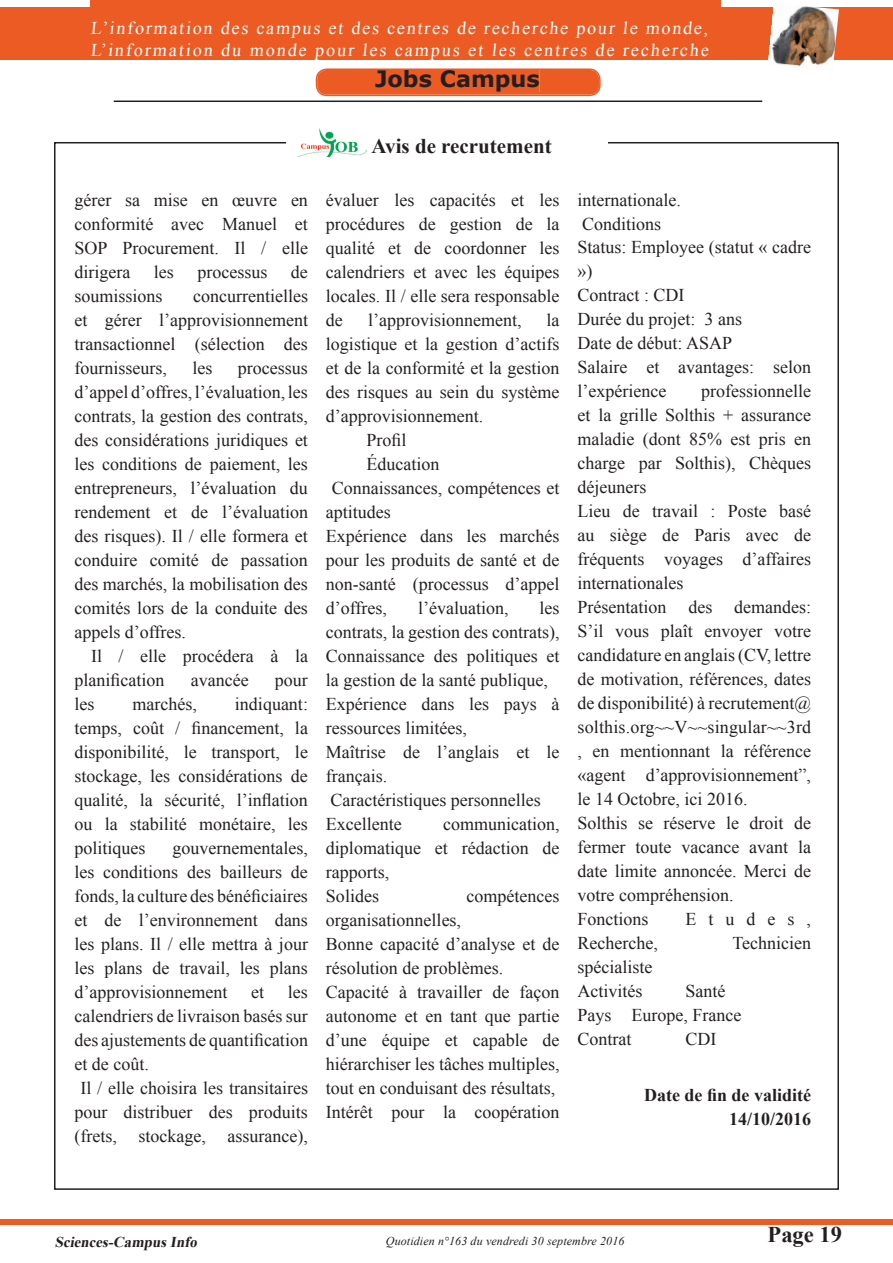
<style>
.page{position:relative;width:893px;height:1263px;background:#fff}
.page>*{position:absolute;margin:0;border:0;box-sizing:border-box;transform-origin:0 0}
.t1{font:700 22.5px "Verdana";color:#231f20}
.t2{font:700 22.5px "Times New Roman";color:#231f20}
.t3{font:700 21px "Times New Roman";color:#231f20}
.t4{font:18px/24px "Times New Roman";color:#231f20}
.t5{font:18px/21.6px "Times New Roman";letter-spacing:.105em;color:#fff}
.t6{font:700 18px/24px "Times New Roman";color:#231f20;text-align:right}
.t7{font:italic 700 15px "Times New Roman";color:#231f20}
.t8{font:italic 12px "Times New Roman";letter-spacing:.01em;color:#231f20}
</style>
<div class="page">
<div style="left:0;top:1219px;width:893px;height:6px;background:#eb5b23"></div>
<div style="left:0;top:7px;width:893px;height:53px;background:#eb5b23"></div>
<div style="left:90px;top:0;width:631px;height:56px;background:#eb5b23"></div>
<img style="left:768px;top:6px;width:71px;height:61px">
<hr style="left:114px;top:101px;width:648px;height:1px;background:#231f20">
<svg style="left:316px;top:68px;width:285px;height:28px;background:#eb612b"></svg>
<img style="left:300px;top:129px;width:66px;height:27px">
<p class="t5" style="left:90px;top:17px;width:622px">L’information des campus et des centres de recherche pour le monde,<br>L’information du monde pour les campus et les centres de recherche</p>
<p class="t1" style="left:375px;top:63px;width:166px">Jobs Campus</p>
<p class="t4" style="left:74px;top:187px;width:235px;text-align:justify">gérer sa mise en œuvre en conformité avec Manuel et SOP Procurement. Il / elle dirigera</p>
<p class="t4" style="left:154px;top:259px;width:21px">les</p>
<p class="t4" style="left:197px;top:259px;width:71px">processus</p>
<p class="t4" style="left:291px;top:259px;width:18px">de</p>
<p class="t4" style="left:74px;top:283px;width:90px">soumissions</p>
<p class="t4" style="left:74px;top:283px;width:235px;text-align:justify;text-indent:119px">concurrentielles et gérer l’approvisionnement transactionnel (sélection des fournisseurs,</p>
<p class="t4" style="left:192px;top:355px;width:21px">les</p>
<p class="t4" style="left:74px;top:355px;width:235px;text-align:justify;text-indent:164px">processus d’appel d’offres, l’évaluation, les contrats, la gestion des contrats, des considérations juridiques et les conditions de paiement, les entrepreneurs, l’évaluation du rendement et de l’évaluation des risques). Il / elle formera et conduire comité de passation des marchés, la mobilisation des comités lors de la conduite des appels d’offres.</p>
<p class="t4" style="left:74px;top:643px;width:235px;text-indent:17px">Il / elle procédera à la planification</p>
<p class="t4" style="left:191px;top:667px;width:59px">avancée</p>
<p class="t4" style="left:275px;top:667px;width:34px">pour</p>
<p class="t4" style="left:74px;top:691px;width:235px;text-align:justify;text-indent:161px">indiquant: temps, coût / financement, la disponibilité, le transport, le stockage, les considérations de qualité, la sécurité, l’inflation ou la stabilité monétaire, les politiques</p>
<p class="t4" style="left:74px;top:691px;width:21px">les</p>
<p class="t4" style="left:132px;top:691px;width:66px">marchés,</p>
<p class="t4" style="left:74px;top:835px;width:235px;text-align:justify;text-indent:98px">gouvernementales, les conditions des bailleurs de fonds, la culture des bénéficiaires et de l’environnement dans les plans. Il / elle mettra à jour les plans de travail, les plans d’approvisionnement</p>
<p class="t4" style="left:251px;top:979px;width:14px">et</p>
<p class="t4" style="left:288px;top:979px;width:21px">les</p>
<p class="t4" style="left:74px;top:1003px;width:235px">calendriers de livraison basés sur</p>
<p class="t4" style="left:74px;top:1027px;width:235px">des ajustements de quantification</p>
<p class="t4" style="left:74px;top:1051px;width:76px">et de coût.</p>
<p class="t4" style="left:80px;top:1075px;width:229px">Il / elle choisira les transitaires</p>
<p class="t4" style="left:74px;top:1099px;width:235px">pour distribuer des produits</p>
<p class="t4" style="left:74px;top:1123px;width:235px">(frets, stockage, assurance),</p>
<p class="t3" style="left:372px;top:131px;width:182px">Avis de recrutement</p>
<p class="t4" style="left:326px;top:187px;width:235px;text-align:justify">évaluer les capacités et les procédures de gestion de la qualité et de coordonner les calendriers et avec les équipes locales. Il / elle sera responsable de</p>
<p class="t4" style="left:368px;top:307px;width:155px">l’approvisionnement,</p>
<p class="t4" style="left:547px;top:307px;width:14px">la</p>
<p class="t4" style="left:326px;top:331px;width:235px">logistique et la gestion d’actifs</p>
<p class="t4" style="left:326px;top:355px;width:235px">et de la conformité et la gestion</p>
<p class="t4" style="left:326px;top:379px;width:235px">des risques au sein du système</p>
<p class="t4" style="left:326px;top:403px;width:159px">d’approvisionnement.</p>
<p class="t4" style="left:366px;top:427px;width:42px">Profil</p>
<p class="t4" style="left:366px;top:451px;width:74px">Éducation</p>
<p class="t4" style="left:332px;top:475px;width:229px">Connaissances, compétences et</p>
<p class="t4" style="left:326px;top:499px;width:66px">aptitudes</p>
<p class="t4" style="left:326px;top:523px;width:235px">Expérience dans les marchés</p>
<p class="t4" style="left:326px;top:547px;width:235px">pour les produits de santé et de</p>
<p class="t4" style="left:326px;top:571px;width:235px">non-santé (processus d’appel</p>
<p class="t4" style="left:326px;top:595px;width:63px">d’offres,</p>
<p class="t4" style="left:418px;top:595px;width:92px">l’évaluation,</p>
<p class="t4" style="left:326px;top:595px;width:235px;text-indent:214px">les contrats, la gestion des contrats),<br>Connaissance des politiques et la gestion de la santé publique,<br>Expérience dans les pays à ressources limitées,<br>Maîtrise de l’anglais et le français.<br>Caractéristiques personnelles<br>Excellente</p>
<p class="t4" style="left:326px;top:811px;width:235px;text-indent:117px">communication, diplomatique et rédaction de rapports,<br>Solides</p>
<p class="t4" style="left:467px;top:883px;width:94px">compétences</p>
<p class="t4" style="left:326px;top:907px;width:235px">organisationnelles,<br>Bonne capacité d’analyse et de résolution de problèmes.<br>Capacité à travailler de façon autonome et en tant que partie d’une équipe et capable de hiérarchiser les tâches multiples, tout en conduisant des résultats,<br>Intérêt pour la coopération</p>
<p class="t4" style="left:578px;top:187px;width:235px">internationale.<br>Conditions<br>Status: Employee (statut « cadre »)<br>Contract : CDI<br>Durée du projet: 3 ans<br>Date de début: ASAP<br>Salaire et avantages: selon l’expérience</p>
<p class="t4" style="left:578px;top:379px;width:235px;text-indent:124px">professionnelle et la grille Solthis + assurance maladie (dont 85% est pris en charge par Solthis), Chèques déjeuners<br>Lieu de travail : Poste basé au siège de Paris avec de fréquents voyages d’affaires internationales<br>Présentation des demandes:<br>S’il vous plaît envoyer votre candidature en anglais (CV, lettre de motivation, références, dates de disponibilité) à recrutement@ solthis.org~~V~~singular~~3rd , en mentionnant la référence «agent d’approvisionnement”, le 14 Octobre, ici 2016.<br>Solthis se réserve le droit de fermer toute vacance avant la date limite annoncée. Merci de votre compréhension.<br>Fonctions</p>
<p class="t4" style="left:686px;top:907px;width:127px">Etudes,</p>
<p class="t4" style="left:578px;top:931px;width:82px">Recherche,</p>
<p class="t4" style="left:732px;top:931px;width:80px">Technicien</p>
<p class="t4" style="left:578px;top:955px;width:76px">spécialiste<br>Activités</p>
<p class="t4" style="left:578px;top:979px;width:165px;text-indent:108px">Santé<br>Pays Europe, France<br>Contrat</p>
<p class="t4" style="left:686px;top:1027px;width:32px">CDI</p>
<p class="t6" style="left:644px;top:1083px;width:169px">Date de fin de validité<br>14/10/2016</p>
<p class="t7" style="left:55px;top:1231px;width:147px">Sciences-CampusInfo</p>
<p class="t8" style="left:386px;top:1232px;width:240px">Quotidien n°163 du vendredi 30 septembre 2016</p>
<p class="t2" style="left:768px;top:1218px;width:76px">Page 19</p>
</div>
